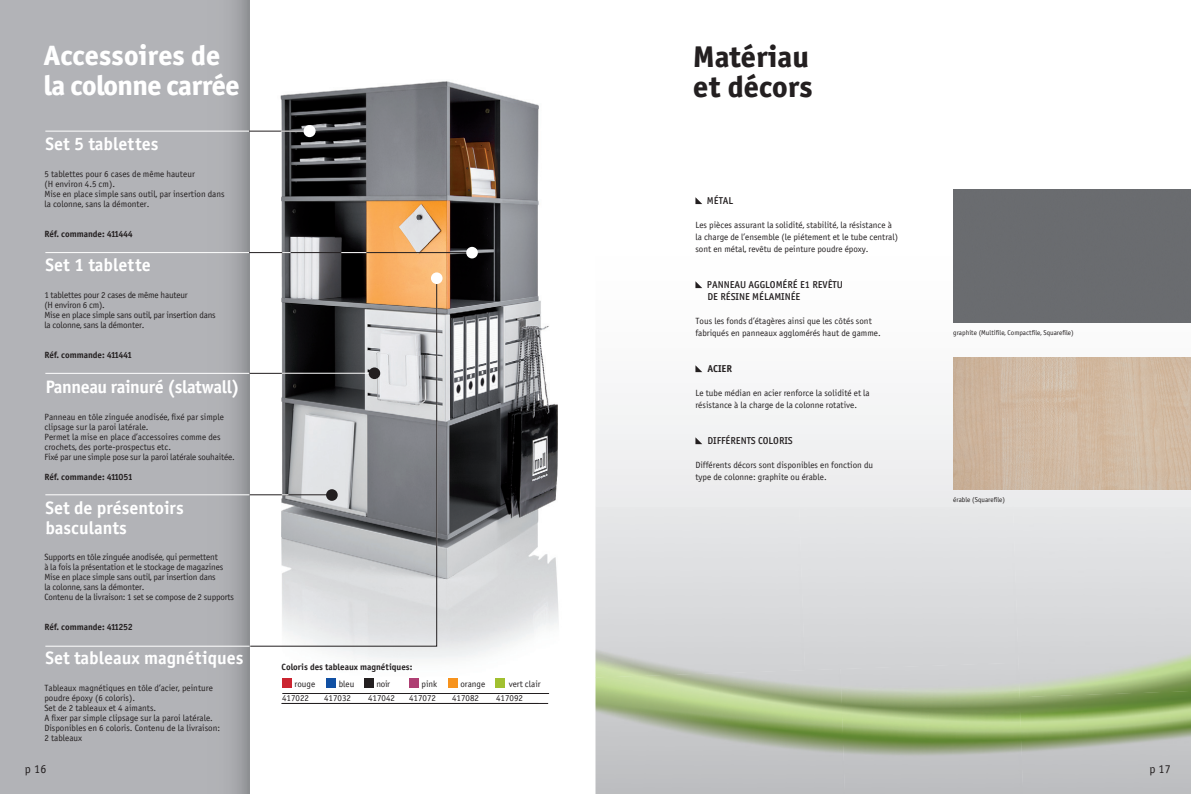
<style>
.page{position:relative;width:1191px;height:794px;background:#fff}
.page>*{position:absolute;margin:0;border:0;box-sizing:border-box;transform-origin:0 0}
.t1{font:30px/30px "Officina Sans Extra Bold TT";letter-spacing:.005em;color:#231f20}
.t2{font:28px/30px "Officina Sans Extra Bold TT";letter-spacing:-.005em;color:#fff}
.t3{font:18px/20px "Officina Sans Bold TT";color:#fff}
.t4{font:18px "Officina Sans Bold TT";letter-spacing:-.02em;color:#fff}
.t5{font:12px "Officina Sans Book TT";color:#231f20}
.t6{font:500 10px/12px "Officina Sans";color:#231f20}
.t7{font:10px "Officina Sans Bold TT";color:#231f20}
.t8{font:9px/10px "Officina Sans Book TT";color:#231f20}
.t9{font:9px/10px "Officina Sans Book TT";letter-spacing:-.02em;color:#231f20}
.t10{font:9px "Officina Sans Bold TT";color:#231f20}
.t11{font:7px "Officina Sans Book TT";color:#231f20}
</style>
<div class="page">
<img style="left:254px;top:81px;width:305px;height:623px">
<div style="left:303px;top:125px;width:12px;height:12px;background:#fff;border-radius:50%"></div>
<div style="left:466px;top:247px;width:12px;height:11px;background:#fff;border-radius:50%"></div>
<div style="left:431px;top:272px;width:11px;height:12px;background:#fff;border-radius:50%"></div>
<svg style="left:595px;top:189px;width:596px;height:317px"></svg>
<img style="left:1012px;top:506px;width:179px;height:185px">
<img style="left:595px;top:669px;width:245px;height:125px">
<img style="left:840px;top:662px;width:183px;height:132px">
<img style="left:1019px;top:691px;width:172px;height:103px">
<div style="left:0;top:0;width:249px;height:794px;background:#b2b3b7"></div>
<div style="left:206px;top:0;width:43px;height:794px;background:linear-gradient(to right,#b9babd,#9a9b9f)"></div>
<hr style="left:45px;top:131px;width:204px;height:1px;background:#fff">
<hr style="left:45px;top:252px;width:204px;height:1px;background:#fff">
<hr style="left:249px;top:252px;width:217px;height:1px;background:#231f20">
<svg style="left:341px;top:252px;width:25px;height:1px"></svg>
<hr style="left:249px;top:373px;width:54px;height:1px;background:#231f20">
<hr style="left:249px;top:494px;width:79px;height:1px;background:#231f20">
<hr style="left:45px;top:373px;width:204px;height:1px;background:#fff">
<hr style="left:45px;top:494px;width:204px;height:1px;background:#fff">
<div style="left:953px;top:190px;width:238px;height:132px;background:#6a6c6f"></div>
<img style="left:953px;top:357px;width:238px;height:133px">
<hr style="left:249px;top:131px;width:55px;height:1px;background:#231f20">
<svg style="left:281px;top:131px;width:23px;height:1px"></svg>
<div style="left:282px;top:678px;width:10px;height:9px;background:#cb2430"></div>
<div style="left:326px;top:678px;width:10px;height:9px;background:#1150a3"></div>
<div style="left:364px;top:678px;width:10px;height:9px;background:#231f20"></div>
<div style="left:409px;top:678px;width:10px;height:9px;background:#ae3f73"></div>
<div style="left:448px;top:678px;width:10px;height:9px;background:#f7931d"></div>
<div style="left:495px;top:678px;width:10px;height:9px;background:#a1c030"></div>
<svg style="left:250px;top:284px;width:187px;height:362px"></svg>
<hr style="left:45px;top:645px;width:204px;height:1px;background:#fff">
<hr style="left:282px;top:703px;width:266px;height:1px;background:#231f20">
<hr style="left:282px;top:693px;width:267px;height:1px;background:#231f20">
<svg style="left:695px;top:197px;width:7px;height:7px"></svg>
<svg style="left:695px;top:281px;width:7px;height:7px"></svg>
<svg style="left:695px;top:365px;width:7px;height:7px"></svg>
<svg style="left:695px;top:437px;width:7px;height:7px"></svg>
<h2 class="t2" style="left:43px;top:40px;width:198px">Accessoires de la colonne carrée</h2>
<h3 class="t3" style="left:45px;top:134px;width:115px">Set 5 tablettes</h3>
<p class="t8" style="left:44px;top:169px;width:182px">5 tablettes pour 6 cases de même hauteur<br>(H environ 4.5 cm).<br>Mise en place simple sans outil, par insertion dans la colonne, sans la démonter.</p>
<p class="t10" style="left:44px;top:228px;width:90px">Réf. commande: 411444</p>
<h3 class="t3" style="left:45px;top:255px;width:107px">Set 1 tablette</h3>
<p class="t9" style="left:44px;top:290px;width:173px">1 tablettes pour 2 cases de même hauteur<br>(H environ 6 cm).<br>Mise en place simple sans outil, par insertion dans la colonne, sans la démonter.</p>
<p class="t10" style="left:44px;top:349px;width:89px">Réf. commande: 411441</p>
<h3 class="t4" style="left:45px;top:376px;width:196px">Panneau rainuré (slatwall)</h3>
<p class="t8" style="left:44px;top:411px;width:192px">Panneau en tôle zinguée anodisée, fixé par simple clipsage sur la paroi latérale.<br>Permet la mise en place d’accessoires comme des crochets, des porte-prospectus etc.<br>Fixé par une simple pose sur la paroi latérale souhaitée.</p>
<p class="t10" style="left:44px;top:471px;width:90px">Réf. commande: 411051</p>
<h3 class="t3" style="left:45px;top:497px;width:140px">Set de présentoirs basculants</h3>
<p class="t9" style="left:44px;top:552px;width:191px">Supports en tôle zinguée anodisée, qui permettent<br>à la fois la présentation et le stockage de magazines Mise en place simple sans outil, par insertion dans<br>la colonne, sans la démonter.<br>Contenu de la livraison: 1 set se compose de 2 supports</p>
<p class="t10" style="left:44px;top:622px;width:90px">Réf. commande: 411252</p>
<h3 class="t3" style="left:45px;top:647px;width:199px">Set tableaux magnétiques</h3>
<p class="t8" style="left:44px;top:682px;width:177px">Tableaux magnétiques en tôle d’acier, peinture poudre époxy (6 coloris).<br>Set de 2 tableaux et 4 aimants.<br>A fixer par simple clipsage sur la paroi latérale.<br>Disponibles en 6 coloris. Contenu de la livraison:<br>2 tableaux</p>
<h3 class="t5" style="left:25px;top:761px;width:23px">p 16</h3>
<p class="t10" style="left:281px;top:662px;width:132px">Coloris des tableaux magnétiques:</p>
<p class="t8" style="left:294px;top:679px;width:22px">rouge</p>
<p class="t8" style="left:339px;top:679px;width:17px">bleu</p>
<p class="t8" style="left:376px;top:679px;width:15px">noir</p>
<p class="t8" style="left:421px;top:679px;width:17px">pink</p>
<p class="t8" style="left:460px;top:679px;width:26px">orange</p>
<p class="t8" style="left:508px;top:679px;width:34px">vert clair</p>
<p class="t8" style="left:282px;top:693px;width:28px">417022</p>
<p class="t8" style="left:324px;top:693px;width:28px">417032</p>
<p class="t8" style="left:368px;top:693px;width:29px">417042</p>
<p class="t8" style="left:409px;top:693px;width:28px">417072</p>
<p class="t8" style="left:452px;top:693px;width:29px">417082</p>
<p class="t8" style="left:496px;top:693px;width:28px">417092</p>
<h1 class="t1" style="left:693px;top:41px;width:121px">Matériau et décors</h1>
<p class="t6" style="left:707px;top:195px;width:28px">MÉTAL</p>
<p class="t8" style="left:695px;top:219px;width:204px;line-height:12px">Les pièces assurant la solidité, stabilité, la résistance à la charge de l’ensemble (le piétement et le tube central) sont en métal, revêtu de peinture poudre époxy.</p>
<p class="t6" style="left:707px;top:279px;width:137px">PANNEAU AGGLOMÉRÉ E1 REVÊTU<br>DE RÉSINE MÉLAMINÉE</p>
<p class="t8" style="left:695px;top:315px;width:187px;line-height:12px">Tous les fonds d’étagères ainsi que les côtés sont fabriqués en panneaux agglomérés haut de gamme.</p>
<p class="t7" style="left:707px;top:362px;width:26px">ACIER</p>
<p class="t8" style="left:695px;top:387px;width:176px;line-height:12px">Le tube médian en acier renforce la solidité et la résistance à la charge de la colonne rotative.</p>
<p class="t6" style="left:707px;top:435px;width:87px">DIFFÉRENTS COLORIS</p>
<p class="t8" style="left:695px;top:459px;width:179px;line-height:12px">Différents décors sont disponibles en fonction du type de colonne: graphite ou érable.</p>
<p class="t11" style="left:953px;top:329px;width:122px">graphite (Multifile, Compactfile, Squarefile)</p>
<p class="t11" style="left:953px;top:495px;width:53px">érable (Squarefile)</p>
<h3 class="t5" style="left:1149px;top:761px;width:23px">p 17</h3>
</div>
